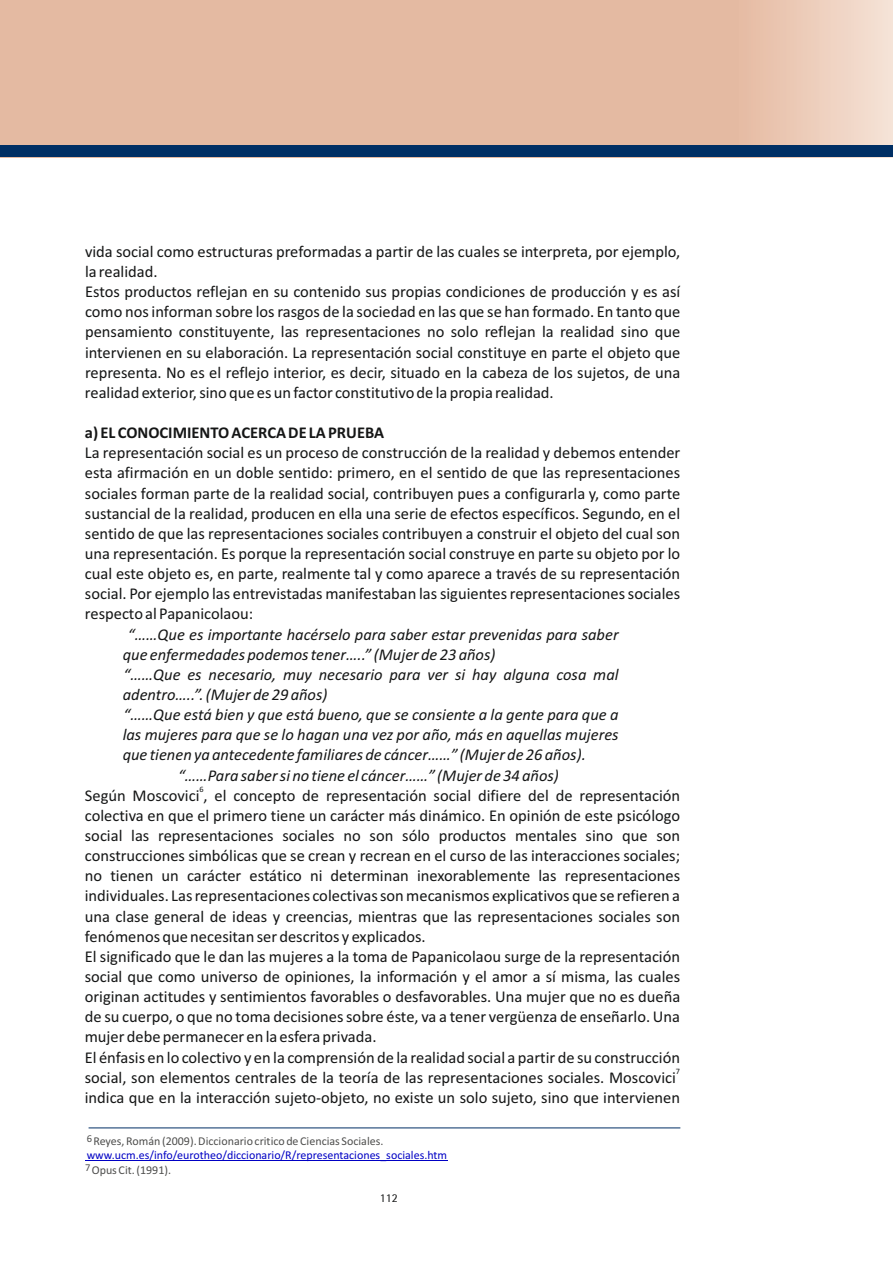
<style>
.page{position:relative;width:893px;height:1263px;background:#fff}
.page>*{position:absolute;margin:0;border:0;box-sizing:border-box;transform-origin:0 0}
.t1{font:16.5px/20.1px "Calibri";color:#151616}
.t2{font:italic 16.5px "Calibri";color:#151616}
.t3{font:700 16.5px "Calibri";color:#151616}
.t4{font:12px/14.7px "Calibri";color:#4e4e4d}
.t5{font:300 12px "Rotis Semi Sans";color:#151616}
.t6{font:8.25px "Calibri";color:#151616}
.s1{color:#0000c4}
</style>
<div class="page">
<hr style="left:85px;top:1160px;width:362px;height:1px;background:#0000c4">
<hr style="left:89px;top:1127px;width:591px;height:1px;background:#002f64">
<div style="left:0;top:145px;width:893px;height:12px;background:#002f64"></div>
<p class="t1" style="left:85px;top:243px;width:597px">vida social como estructuras preformadas a partir de las cuales se interpreta, por ejemplo, la realidad.<br>Estos productos reflejan en su contenido sus propias condiciones de producción y es así como nos informan sobre los rasgos de la sociedad en las que se han formado. En tanto que pensamiento constituyente, las representaciones no solo reflejan la realidad sino que intervienen en su elaboración. La representación social constituye en parte el objeto que representa. No es el reflejo interior, es decir, situado en la cabeza de los sujetos, de una realidad exterior, sino que es un factor constitutivo de la propia realidad.</p>
<p class="t3" style="left:85px;top:426px;width:301px">a) EL CONOCIMIENTO ACERCA DE LA PRUEBA</p>
<p class="t1" style="left:85px;top:444px;width:597px;text-align:justify">La representación social es un proceso de construcción de la realidad y debemos entender esta afirmación en un doble sentido: primero, en el sentido de que las representaciones sociales forman parte de la realidad social, contribuyen pues a configurarla y, como parte sustancial de la realidad, producen en ella una serie de efectos específicos. Segundo, en el sentido de que las representaciones sociales contribuyen a construir el objeto del cual son una representación. Es porque la representación social construye en parte su objeto por lo cual este objeto es, en parte, realmente tal y como aparece a través de su representación social. Por ejemplo las entrevistadas manifestaban las siguientes representaciones sociales respecto al Papanicolaou:</p>
<p class="t2" style="left:128px;top:627px;width:492px">“……Que es importante hacérselo para saber estar prevenidas para saber</p>
<p class="t2" style="left:123px;top:647px;width:374px">que enfermedades podemos tener…..” (Mujer de 23 años)</p>
<p class="t2" style="left:124px;top:667px;width:497px">“……Que es necesario, muy necesario para ver si hay alguna cosa mal</p>
<p class="t2" style="left:123px;top:687px;width:206px">adentro…..”. (Mujer de 29 años)</p>
<p class="t2" style="left:124px;top:708px;width:496px">“……Que está bien y que está bueno, que se consiente a la gente para que a</p>
<p class="t2" style="left:123px;top:728px;width:497px">las mujeres para que se lo hagan una vez por año, más en aquellas mujeres</p>
<p class="t2" style="left:123px;top:748px;width:465px">que tienen ya antecedente familiares de cáncer……” (Mujer de 26 años).</p>
<p class="t2" style="left:178px;top:768px;width:382px">“……Para saber si no tiene el cáncer……” (Mujer de 34 años)</p>
<p class="t6" style="left:199px;top:786px;width:6px">6</p>
<p class="t1" style="left:85px;top:786px;width:597px">Según Moscovici , el concepto de representación social difiere del de representación colectiva en que el primero tiene un carácter más dinámico. En opinión de este psicólogo social las representaciones sociales no son sólo productos mentales sino que son construcciones simbólicas que se crean y recrean en el curso de las interacciones sociales; no tienen un carácter estático ni determinan inexorablemente las representaciones individuales. Las representaciones colectivas son mecanismos explicativos que se refieren a una clase general de ideas y creencias, mientras que las representaciones sociales son fenómenos que necesitan ser descritos y explicados.<br>El significado que le dan las mujeres a la toma de Papanicolaou surge de la representación social que como universo de opiniones, la información y el amor a sí misma, las cuales originan actitudes y sentimientos favorables o desfavorables. Una mujer que no es dueña de su cuerpo, o que no toma decisiones sobre éste, va a tener vergüenza de enseñarlo. Una mujer debe permanecer en la esfera privada.<br>El énfasis en lo colectivo y en la comprensión de la realidad social a partir de su construcción</p>
<p class="t6" style="left:676px;top:1068px;width:6px">7</p>
<p class="t1" style="left:85px;top:1068px;width:597px">social, son elementos centrales de la teoría de las representaciones sociales. Moscovici indica que en la interacción sujeto-objeto, no existe un solo sujeto, sino que intervienen</p>
<p class="t4" style="left:85px;top:1134px;width:364px"><sup>6</sup>Reyes, Román (2009). Diccionario critico de Ciencias Sociales. <span class="s1">www.ucm.es/info/eurotheo/diccionario/R/representaciones_sociales.htm<br></span><sup>7</sup>Opus Cit. (1991).</p>
<p class="t5" style="left:380px;top:1193px;width:20px">112</p>
</div>
